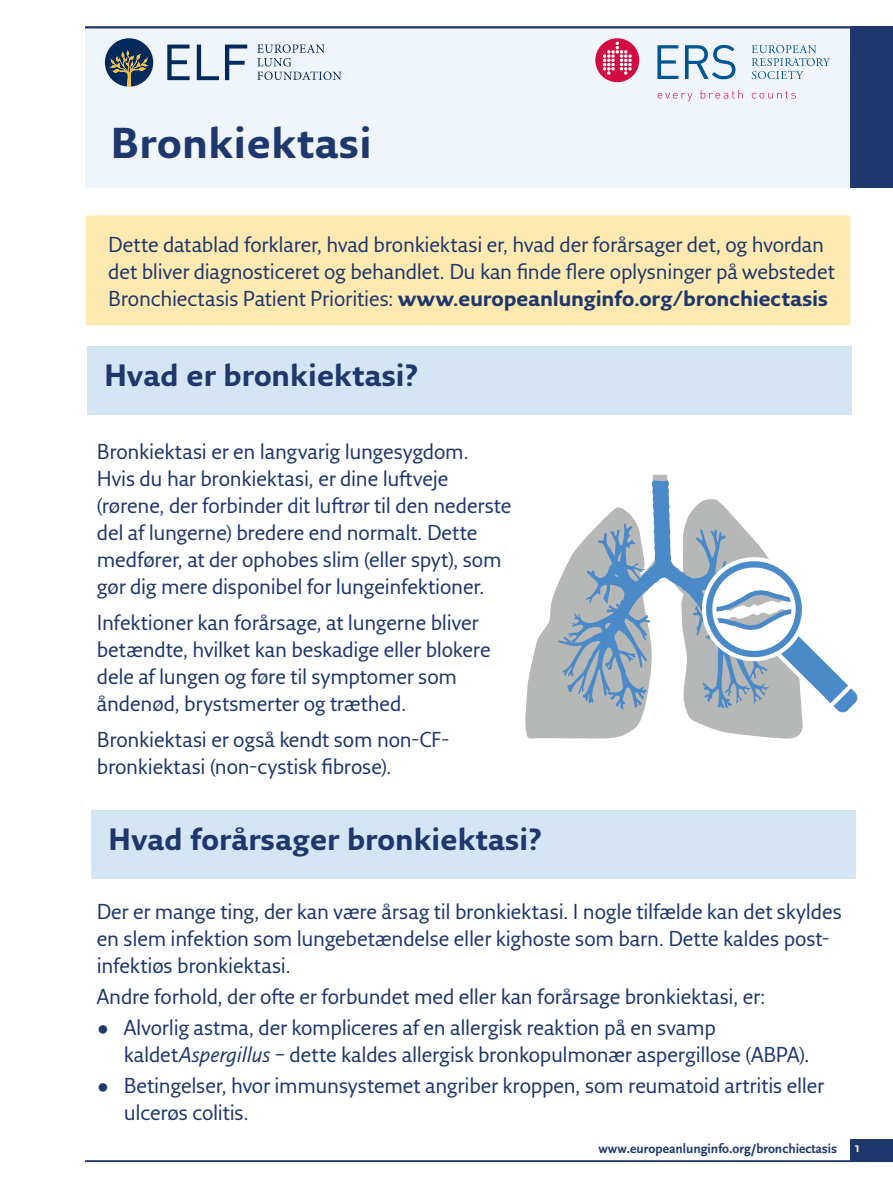
<style>
.page{position:relative;width:893px;height:1191px;background:#fff}
.page>*{position:absolute;margin:0;border:0;box-sizing:border-box;transform-origin:0 0}
.H___Article_title{font:700 42px "Fresco Sans Pro";letter-spacing:.01em;color:#1e376d}
.t1{font:700 30px "Fresco Sans Pro";color:#1e376d}
.H___B-head{font:21px/27px "Fresco Sans Pro";letter-spacing:-.01em;color:#1e376d}
.t2{font:700 13.5px "Scala Sans";color:#1e376d}
.t3{font:700 13.5px "Scala Sans";color:#fff}
.s1{font-weight:700}
.s2{font-style:italic}
.s3{color:#231f20}
</style>
<div class="page">
<div style="left:85px;top:26px;width:808px;height:162px;background:#eff5fb"></div>
<hr style="left:85px;top:26px;width:808px;height:2px;background:#1e376d">
<div style="left:850px;top:26px;width:43px;height:162px;background:#20386d"></div>
<div style="left:850px;top:1138px;width:43px;height:23px;background:#1e376d"></div>
<hr style="left:85px;top:1160px;width:808px;height:2px;background:#1e376d">
<svg style="left:167px;top:45px;width:23px;height:35px"></svg>
<svg style="left:197px;top:45px;width:22px;height:35px"></svg>
<svg style="left:225px;top:45px;width:22px;height:35px"></svg>
<svg style="left:257px;top:44px;width:84px;height:36px"></svg>
<svg style="left:105px;top:38px;width:48px;height:49px"></svg>
<svg style="left:752px;top:45px;width:78px;height:34px"></svg>
<svg style="left:657px;top:45px;width:21px;height:34px"></svg>
<svg style="left:658px;top:93px;width:34px;height:8px"></svg>
<svg style="left:701px;top:90px;width:42px;height:9px"></svg>
<svg style="left:752px;top:91px;width:44px;height:8px"></svg>
<div style="left:595px;top:38px;width:44px;height:44px;background:#d20d44;border-radius:50%"></div>
<svg style="left:603px;top:42px;width:29px;height:33px"></svg>
<svg style="left:685px;top:45px;width:50px;height:34px"></svg>
<div style="left:86px;top:215px;width:764px;height:110px;background:#feeab0"></div>
<div style="left:87px;top:346px;width:764px;height:68px;background:#d4e5f5"></div>
<div style="left:91px;top:810px;width:764px;height:68px;background:#d4e5f5"></div>
<svg style="left:525px;top:475px;width:278px;height:264px"></svg>
<svg style="left:558px;top:480px;width:214px;height:229px"></svg>
<svg style="left:697px;top:552px;width:161px;height:166px"></svg>
<p class="H___Article_title" style="left:111px;top:117px;width:262px">Bronkiektasi</p>
<p class="H___B-head" style="left:108px;top:231px;width:728px">Dette datablad forklarer, hvad bronkiektasi er, hvad der forårsager det, og hvordan det bliver diagnosticeret og behandlet. Du kan finde flere oplysninger på webstedet<br>Bronchiectasis Patient Priorities: <span class="s1">www.europeanlunginfo.org/bronchiectasis</span></p>
<p class="t1" style="left:104px;top:357px;width:316px">Hvad er bronkiektasi?</p>
<p class="H___B-head" style="left:97px;top:438px;width:416px">Bronkiektasi er en langvarig lungesygdom.<br>Hvis du har bronkiektasi, er dine luftveje (rørene, der forbinder dit luftrør til den nederste del af lungerne) bredere end normalt. Dette medfører, at der ophobes slim (eller spyt), som gør dig mere disponibel for lungeinfektioner.</p>
<p class="H___B-head" style="left:97px;top:609px;width:395px">Infektioner kan forårsage, at lungerne bliver betændte, hvilket kan beskadige eller blokere dele af lungen og føre til symptomer som åndenød, brystsmerter og træthed.</p>
<p class="H___B-head" style="left:97px;top:726px;width:354px">Bronkiektasi er også kendt som non-CF&shy;bronkiektasi (non-cystisk fibrose).</p>
<p class="t1" style="left:108px;top:820px;width:435px">Hvad forårsager bronkiektasi?</p>
<p class="H___B-head" style="left:97px;top:897px;width:747px">Der er mange ting, der kan være årsag til bronkiektasi. I nogle tilfælde kan det skyldes en slem infektion som lungebetændelse eller kighoste som barn. Dette kaldes post&shy;infektiøs bronkiektasi.</p>
<p class="H___B-head" style="left:97px;top:982px;width:670px">Andre forhold, der ofte er forbundet med eller kan forårsage bronkiektasi, er:</p>
<p class="H___B-head" style="left:124px;top:1013px;width:687px;text-indent:-27px">• Alvorlig astma, der kompliceres af en allergisk reaktion på en svamp kaldet<span class="s2">Aspergillus</span> – dette kaldes allergisk bronkopulmonær aspergillose (ABPA)<span class="s3">.</span></p>
<p class="H___B-head" style="left:124px;top:1072px;width:702px;text-indent:-27px">• Betingelser, hvor immunsystemet angriber kroppen, som reumatoid artritis eller ulcerøs colitis.</p>
<p class="t2" style="left:598px;top:1141px;width:240px">www.europeanlunginfo.org/bronchiectasis</p>
<p class="t3" style="left:855px;top:1140px;width:7px">1</p>
</div>
